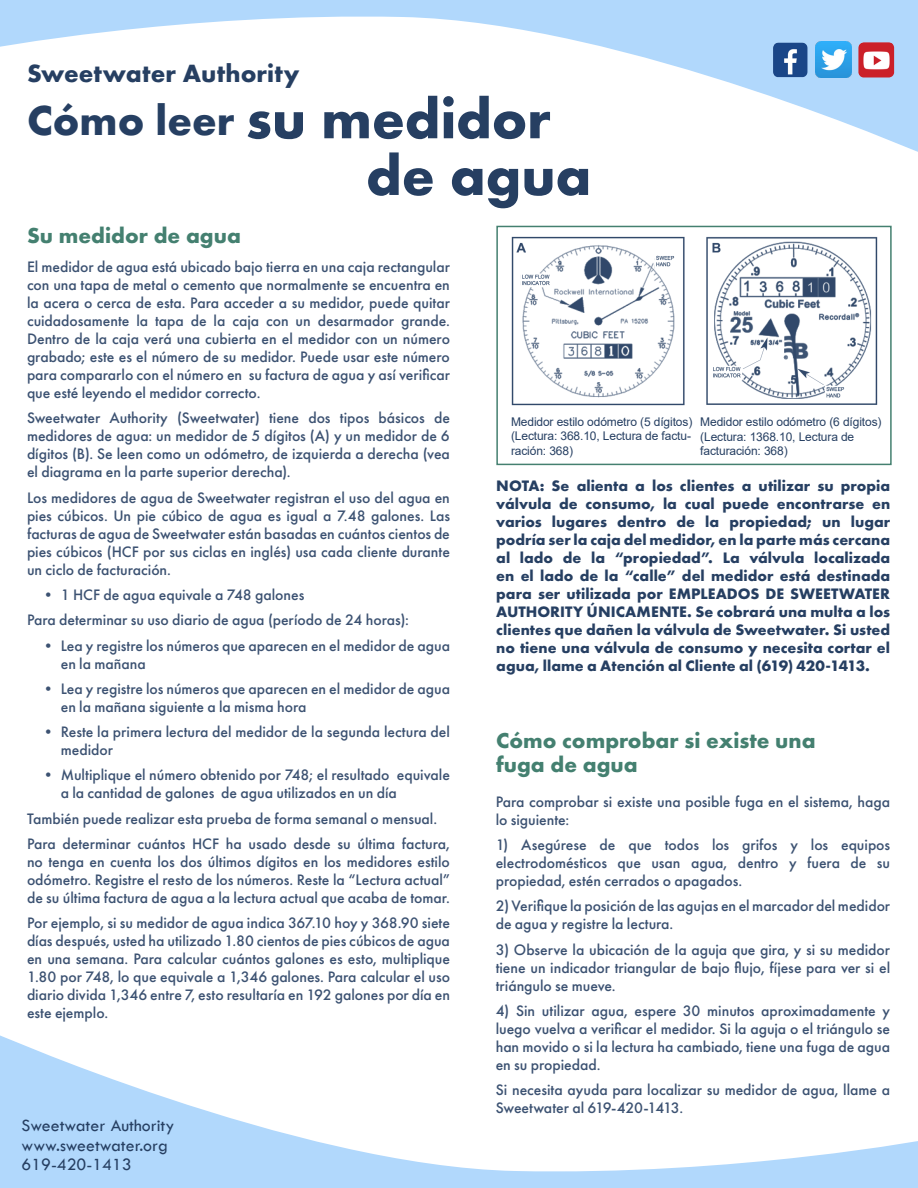
<style>
.page{position:relative;width:918px;height:1188px;background:#fff}
.page>*{position:absolute;margin:0;border:0;box-sizing:border-box;transform-origin:0 0}
.t1{font:700 58.35px "Futura PT";color:#263f62}
.t2{font:700 25.95px "Futura PT";letter-spacing:.005em;color:#263f62}
.t3{font:700 22.5px "Futura PT";color:#448070}
.t4{font:17.85px "Tw Cen";color:#263f62}
.t5{font:500 15.75px/18px "Futura PT";color:#3c5272;text-align:justify}
.t6{font:700 15.75px/18px "Futura PT";color:#263f62;text-align:justify}
.t7{font:12px/14.4px "Arial";letter-spacing:-.01em;color:#263f62;text-align:justify}
.s1{font-size:43.8px}
</style>
<div class="page">
<img style="left:511px;top:236px;width:367px;height:170px">
<div style="left:496px;top:226px;width:396px;height:239px;border:2px solid #448070"></div>
<svg style="left:0;top:1035px;width:918px;height:153px"></svg>
<svg style="left:0;top:0;width:918px;height:152px"></svg>
<img style="left:815px;top:42px;width:36px;height:36px">
<img style="left:773px;top:43px;width:34px;height:34px">
<img style="left:858px;top:42px;width:36px;height:35px">
<p class="t2" style="left:27px;top:57px;width:274px">Sweetwater Authority</p>
<p class="t1" style="left:27px;top:81px;width:525px"><span class="s1">Cómo leer</span> su medidor</p>
<p class="t1" style="left:366px;top:138px;width:227px">de agua</p>
<p class="t3" style="left:27px;top:221px;width:215px">Su medidor de agua</p>
<p class="t5" style="left:27px;top:258px;width:425px">El medidor de agua está ubicado bajo tierra en una caja rectangular con una tapa de metal o cemento que normalmente se encuentra en la acera o cerca de esta. Para acceder a su medidor, puede quitar cuidadosamente la tapa de la caja con un desarmador grande.<br>Dentro de la caja verá una cubierta en el medidor con un número grabado; este es el número de su medidor. Puede usar este número para compararlo con el número en su factura de agua y así verificar que esté leyendo el medidor correcto.</p>
<p class="t5" style="left:27px;top:409px;width:425px">Sweetwater Authority (Sweetwater) tiene dos tipos básicos de medidores de agua: un medidor de 5 dígitos (A) y un medidor de 6 dígitos (B). Se leen como un odómetro, de izquierda a derecha (vea el diagrama en la parte superior derecha).</p>
<p class="t5" style="left:27px;top:488px;width:425px">Los medidores de agua de Sweetwater registran el uso del agua en pies cúbicos. Un pie cúbico de agua es igual a 7.48 galones. Las facturas de agua de Sweetwater están basadas en cuántos cientos de pies cúbicos (HCF por sus ciclas en inglés) usa cada cliente durante un ciclo de facturación.</p>
<p class="t5" style="left:40px;top:586px;width:265px">• 1 HCF de agua equivale a 748 galones</p>
<p class="t5" style="left:27px;top:611px;width:383px">Para determinar su uso diario de agua (período de 24 horas):</p>
<p class="t5" style="left:61px;top:636px;width:391px;text-indent:-20px">• Lea y registre los números que aparecen en el medidor de agua en la mañana</p>
<p class="t5" style="left:61px;top:680px;width:391px;text-indent:-20px">• Lea y registre los números que aparecen en el medidor de agua en la mañana siguiente a la misma hora</p>
<p class="t5" style="left:61px;top:723px;width:391px;text-indent:-20px">• Reste la primera lectura del medidor de la segunda lectura del medidor</p>
<p class="t5" style="left:61px;top:766px;width:391px;text-indent:-20px">• Multiplique el número obtenido por 748; el resultado equivale a la cantidad de galones de agua utilizados en un día</p>
<p class="t5" style="left:27px;top:810px;width:412px">También puede realizar esta prueba de forma semanal o mensual.</p>
<p class="t5" style="left:27px;top:835px;width:425px">Para determinar cuántos HCF ha usado desde su última factura, no tenga en cuenta los dos últimos dígitos en los medidores estilo odómetro. Registre el resto de los números. Reste la “Lectura actual” de su última factura de agua a la lectura actual que acaba de tomar.</p>
<p class="t5" style="left:27px;top:914px;width:425px">Por ejemplo, si su medidor de agua indica 367.10 hoy y 368.90 siete días después, usted ha utilizado 1.80 cientos de pies cúbicos de agua en una semana. Para calcular cuántos galones es esto, multiplique 1.80 por 748, lo que equivale a 1,346 galones. Para calcular el uso diario divida 1,346 entre 7, esto resultaría en 192 galones por día en este ejemplo.</p>
<p class="t4" style="left:22px;top:1115px;width:154px">Sweetwater Authority</p>
<p class="t4" style="left:22px;top:1135px;width:148px">www.sweetwater.org</p>
<p class="t4" style="left:22px;top:1154px;width:112px">619-420-1413</p>
<p class="t7" style="left:511px;top:414px;width:183px">Medidor estilo odómetro (5 dígitos) (Lectura: 368.10, Lectura de factu&shy;ración: 368)</p>
<p class="t7" style="left:700px;top:415px;width:183px;text-align:left">Medidor estilo odómetro (6 dígitos) (Lectura: 1368.10, Lectura de facturación: 368)</p>
<p class="t6" style="left:496px;top:476px;width:395px">NOTA: Se alienta a los clientes a utilizar su propia válvula de consumo, la cual puede encontrarse en varios lugares dentro de la propiedad; un lugar podría ser la caja del medidor, en la parte más cercana al lado de la “propiedad”. La válvula localizada en el lado de la “calle” del medidor está destinada para ser utilizada por EMPLEADOS DE SWEETWATER AUTHORITY ÚNICAMENTE. Se cobrará una multa a los clientes que dañen la válvula de Sweetwater. Si usted no tiene una válvula de consumo y necesita cortar el agua, llame a Atención al Cliente al (619) 420-1413.</p>
<p class="t3" style="left:496px;top:726px;width:321px">Cómo comprobar si existe una</p>
<p class="t3" style="left:496px;top:750px;width:143px">fuga de agua</p>
<p class="t5" style="left:496px;top:792px;width:396px">Para comprobar si existe una posible fuga en el sistema, haga lo siguiente:</p>
<p class="t5" style="left:496px;top:836px;width:396px">1) Asegúrese de que todos los grifos y los equipos electrodomésticos que usan agua, dentro y fuera de su propiedad, estén cerrados o apagados.</p>
<p class="t5" style="left:496px;top:897px;width:396px">2) Verifique la posición de las agujas en el marcador del medidor de agua y registre la lectura.</p>
<p class="t5" style="left:496px;top:940px;width:396px">3) Observe la ubicación de la aguja que gira, y si su medidor tiene un indicador triangular de bajo flujo, fíjese para ver si el triángulo se mueve.</p>
<p class="t5" style="left:496px;top:1002px;width:396px">4) Sin utilizar agua, espere 30 minutos aproximadamente y luego vuelva a verificar el medidor. Si la aguja o el triángulo se han movido o si la lectura ha cambiado, tiene una fuga de agua en su propiedad.</p>
<p class="t5" style="left:496px;top:1081px;width:396px">Si necesita ayuda para localizar su medidor de agua, llame a<br>Sweetwater al 619-420-1413.</p>
</div>
